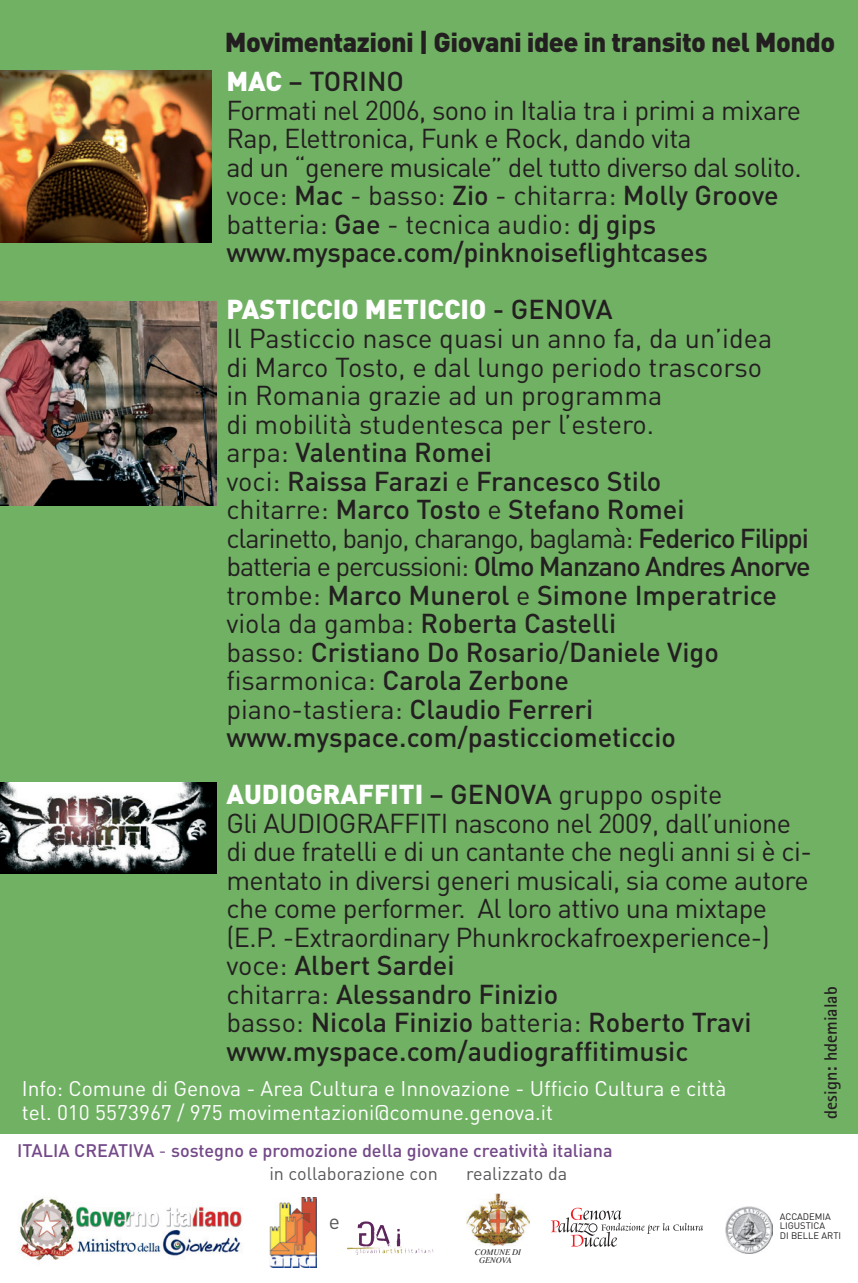
<style>
.page{position:relative;width:858px;height:1283px;background:#fff}
.page>*{position:absolute;margin:0;border:0;box-sizing:border-box;transform-origin:0 0}
.t1{font:27px/28.5px "DIN";letter-spacing:-.02em;color:#231f20}
.t2{font:27px/28.5px "DIN";color:#231f20}
.t3{font:900 27px "DIN";letter-spacing:-.02em;color:#231f20}
.t4{font:21px/24px "DIN";color:#fff}
.t5{font:21px "DIN Regular Alternate";color:#57585a}
.t6{font:500 18px "DIN";color:#734988}
.t7{font:18px "DIN Regular Alternate";color:#57585a}
.t8{font:700 18px "Rotis Sans Serif";color:#231f20}
.t9{font:9.3px/9.3px "DIN";color:#231f20}
.t10{font:italic 8.4px/8.4px "Times";color:#231f20}
.s1{font-weight:900;color:#fff}
.s2{font-weight:500}
.s3{font-family:"DIN Regular Alternate"}
.s4{font-weight:400}
</style>
<div class="page">
<div style="left:0;top:0;width:857px;height:1283px;background:#71b164"></div>
<img style="left:0;top:301px;width:216px;height:204px">
<img style="left:0;top:782px;width:216px;height:91px">
<div style="left:0;top:1134px;width:857px;height:149px;background:#fff"></div>
<svg style="left:551px;top:1207px;width:152px;height:39px"></svg>
<img style="left:725px;top:1206px;width:47px;height:48px">
<img style="left:466px;top:1193px;width:63px;height:52px">
<img style="left:357px;top:1221px;width:23px;height:25px">
<img style="left:269px;top:1197px;width:47px;height:70px">
<img style="left:20px;top:1198px;width:222px;height:63px">
<img style="left:0;top:70px;width:212px;height:173px">
<p class="t3" style="left:225px;top:24px;width:612px">Movimentazioni | Giovani idee in transito nel Mondo</p>
<p class="t1" style="left:226px;top:67px;width:576px"><span class="s1">Mac</span> <span class="s2">– Torino<br></span>Formati nel 2006, sono in Italia tra i primi a mixare Rap, Elettronica, Funk e Rock, dando vita<br>ad un “genere musicale” del tutto diverso dal solito. voce: <span class="s2">Mac</span> - basso: <span class="s2">Zio</span> - chitarra: <span class="s2">Molly Groove </span>batteria: <span class="s2">Gae</span> - tecnica audio: <span class="s2">dj gips www.myspace.com/pinknoiseflightcases</span></p>
<p class="t2" style="left:226px;top:295px;width:585px"><span class="s1">Pasticcio Meticcio</span> <span class="s2">- Genova<br></span>Il Pasticcio nasce quasi un anno fa, da un’idea<br>di Marco Tosto, e dal lungo periodo trascorso<br>in Romania grazie ad un programma<br>di mobilità studentesca per l’estero.<br>arpa: <span class="s2">Valentina Romei<br></span>voci: <span class="s2">Raissa Farazi</span> e <span class="s2">Francesco Stilo<br></span>chitarre: <span class="s2">Marco Tosto</span> e <span class="s2">Stefano Romei<br></span>clarinetto, banjo, charango, baglamà: <span class="s2">Federico Filippi </span>batteria e percussioni: <span class="s2">Olmo Manzano Andres Anorve </span>trombe: <span class="s2">Marco Munerol</span> e <span class="s2">Simone I mperatrice </span>viola da gamba: <span class="s2">Roberta Castelli<br></span>basso: <span class="s2">Cristiano Do Rosario</span>/<span class="s2">Daniele Vigo </span>fisarmonica: <span class="s2">Carola Zerbone<br></span>piano-tastiera: <span class="s2">Claudio Ferreri www.myspace.com/pasticciometiccio</span></p>
<p class="t1" style="left:226px;top:780px;width:587px"><span class="s1">Audiograffiti</span> <span class="s2">– Genova</span> <span class="s3">gruppo ospite<br></span>Gli AUDIOGRAFFITI nascono nel 2009, dall’unione di due fratelli e di un cantante che negli anni si è ci&shy;mentato in diversi generi musicali, sia come autore che come performer. Al loro attivo una mixtape (E.P. -Extraordinary Phunkrockafroexperience-) voce: <span class="s2">Albert Sardei<br></span>chitarra: <span class="s2">Alessandro Finizio<br></span>basso: <span class="s2">N icola Finizio</span> batteria: <span class="s2">Roberto Travi www.myspace.com/audiograffitimusic</span></p>
<p class="t4" style="left:22px;top:1076px;width:706px">Info: Comune di Genova - Area Cultura e Innovazione - Ufficio Cultura e città tel. 010 5573967 / 975 movimentazioni@comune.genova.it</p>
<p class="t6" style="left:17px;top:1139px;width:596px">ITALIA CREATIVA <span class="s4">-</span> sostegno e promozione della giovane creatività italiana</p>
<p class="t7" style="left:269px;top:1161px;width:170px">in collaborazione con</p>
<p class="t7" style="left:466px;top:1161px;width:102px">realizzato da</p>
<p class="t8" style="left:819px;top:1118px;width:133px;rotate:-90deg">design: hdemialab</p>
<p class="t5" style="left:329px;top:1207px;width:13px">e</p>
<p class="t10" style="left:479px;top:1247px;width:43px;text-indent:-4px">COMUNE DI<br>GENOVA</p>
<p class="t9" style="left:779px;top:1211px;width:63px">ACCADEMIA<br>LIGUSTICA<br>DI BELLE ARTI</p>
</div>
